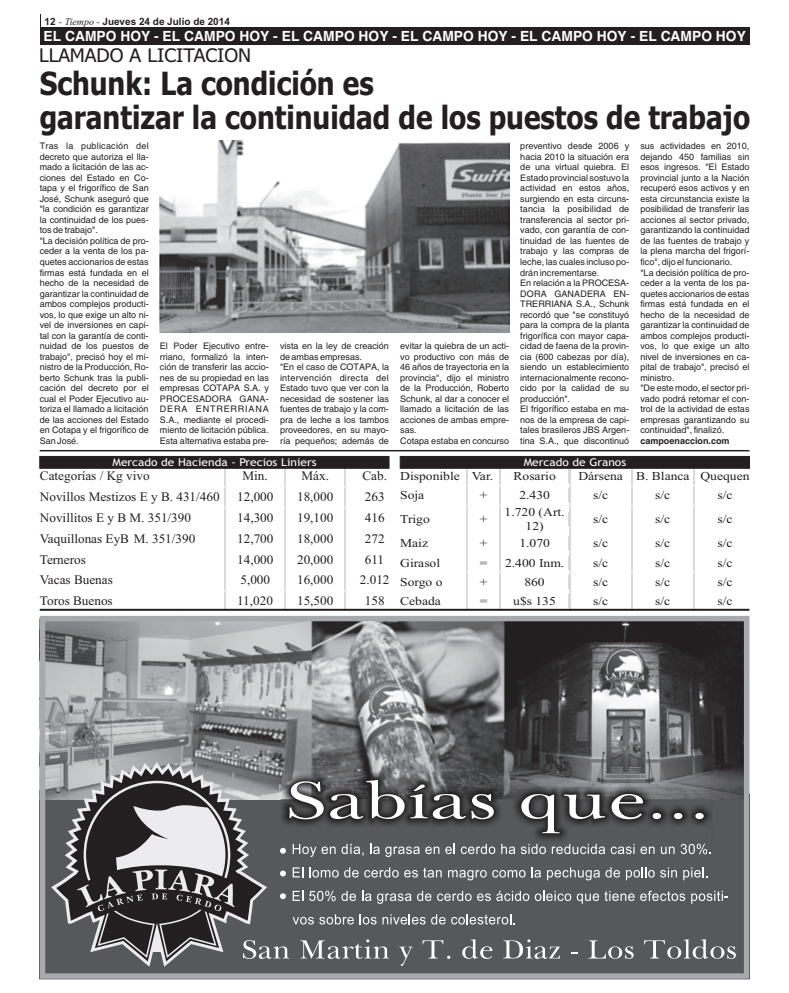
<style>
.page{position:relative;width:789px;height:993px;background:#fff}
.page>*{position:absolute;margin:0;border:0;box-sizing:border-box;transform-origin:0 0}
.t1{font:700 32px/34.8px "Tahoma";color:#231f20;scale:.87 1}
.t2{font:18.7px "Tahoma";color:#231f20;scale:1.04 1}
.t3{font:700 14px "Helvetica";color:#fff}
.t4{font:13px "Times New Roman";color:#231f20}
.t5{font:12.1px/13.9px "Times New Roman";color:#231f20;text-align:center;scale:1.13 1}
.t6{font:10.8px "Trebuchet MS";color:#fff;scale:1.11 1}
.t7{font:700 10px "Arial";color:#231f20}
.t8{font:9px/10.5px "Helvetica";color:#231f20}
.t9{font:700 9px "Helvetica";color:#231f20}
.s1{font-family:"Times New Roman";font-weight:400;font-style:italic}
</style>
<div class="page">
<svg style="left:225px;top:468px;width:1px;height:140px"></svg>
<svg style="left:284px;top:468px;width:2px;height:140px"></svg>
<svg style="left:344px;top:468px;width:2px;height:140px"></svg>
<svg style="left:466px;top:468px;width:1px;height:140px"></svg>
<svg style="left:499px;top:468px;width:1px;height:140px"></svg>
<svg style="left:568px;top:468px;width:2px;height:140px"></svg>
<svg style="left:692px;top:468px;width:2px;height:140px"></svg>
<div style="left:40px;top:28px;width:709px;height:17px;background:#231f20"></div>
<svg style="left:40px;top:14px;width:1px;height:14px"></svg>
<hr style="left:40px;top:608px;width:709px;height:2px;background:#231f20">
<div style="left:400px;top:456px;width:349px;height:12px;background:#231f20"></div>
<div style="left:40px;top:456px;width:349px;height:12px;background:#231f20"></div>
<svg style="left:40px;top:615px;width:709px;height:363px;background:#727274"></svg>
<hr style="left:40px;top:450px;width:709px;height:1px;background:#231f20">
<img style="left:160px;top:141px;width:349px;height:191px">
<p class="t7" style="left:45px;top:18px;width:187px">12 <span class="s1">- Tiempo -</span> Jueves 24 de Julio de 2014</p>
<h3 class="t3" style="left:43px;top:31px;width:703px">EL CAMPO HOY - EL CAMPO HOY - EL CAMPO HOY - EL CAMPO HOY - EL CAMPO HOY - EL CAMPO HOY</h3>
<h2 class="t2" style="left:39px;top:48px;width:205px">LLAMADO A LICITACION</h2>
<h1 class="t1" style="left:40px;top:68px;width:817px">Schunk: La condición es<br>garantizar la continuidad de los puestos de trabajo</h1>
<p class="t8" style="left:40px;top:142px;width:110px">Tras la publicación del decreto que autoriza el lla&shy;mado a licitación de las ac&shy;ciones del Estado en Co&shy;tapa y el frigorífico de San<br>José, Schunk aseguró que "la condición es garantizar la continuidad de los pues&shy;tos de trabajo".<br>"La decisión política de pro&shy;ceder a la venta de los pa&shy;quetes accionarios de estas firmas está fundada en el hecho de la necesidad de garantizar la continuidad de ambos complejos producti&shy;vos, lo que exige un alto ni&shy;vel de inversiones en capi&shy;tal con la garantía de conti&shy;nuidad de los puestos de trabajo", precisó hoy el mi&shy;nistro de la Producción, Ro&shy;berto Schunk tras la publi&shy;cación del decreto por el cual el Poder Ejecutivo au&shy;toriza el llamado a licitación de las acciones del Estado en Cotapa y el frigorífico de<br>San José.</p>
<p class="t8" style="left:520px;top:142px;width:110px">preventivo desde 2006 y hacia 2010 la situación era de una virtual quiebra. El<br>Estado provincial sostuvo la actividad en estos años, surgiendo en esta circuns&shy;tancia la posibilidad de transferencia al sector pri&shy;vado, con garantía de con&shy;tinuidad de las fuentes de trabajo y las compras de leche, las cuales incluso po&shy;drán incrementarse.<br>En relación a la PROCESA-<br>DORA GANADERA EN-<br>TRERRIANA S.A., Schunk recordó que "se constituyó para la compra de la planta frigorífica con mayor capa&shy;cidad de faena de la provin&shy;cia (600 cabezas por día), siendo un establecimiento internacionalmente recono&shy;cido por la calidad de su producción".<br>El frigorífico estaba en ma&shy;nos de la empresa de capi&shy;tales brasileros JBS Argen&shy;tina S.A., que discontinuó</p>
<p class="t8" style="left:640px;top:142px;width:110px">sus actividades en 2010, dejando 450 familias sin esos ingresos. "El Estado provincial junto a la Nación recuperó esos activos y en esta circunstancia existe la posibilidad de transferir las acciones al sector privado, garantizando la continuidad de las fuentes de trabajo y la plena marcha del frigorí&shy;fico", dijo el funcionario.<br>"La decisión política de pro&shy;ceder a la venta de los pa&shy;quetes accionarios de estas firmas está fundada en el hecho de la necesidad de garantizar la continuidad de ambos complejos producti&shy;vos, lo que exige un alto nivel de inversiones en ca&shy;pital de trabajo", precisó el ministro.<br>"De este modo, el sector pri&shy;vado podrá retomar el con&shy;trol de la actividad de estas empresas garantizando su continuidad", finalizó.</p>
<p class="t8" style="left:160px;top:341px;width:110px;text-align:justify">El Poder Ejecutivo entre&shy;rriano, formalizó la inten&shy;ción de transferir las accio&shy;nes de su propiedad en las empresas COTAPA S.A. y PROCESADORA GANA-DERA ENTRERRIANA S.A., mediante el procedi&shy;miento de licitación pública.<br>Esta alternativa estaba pre-</p>
<p class="t8" style="left:280px;top:341px;width:110px">vista en la ley de creación de ambas empresas.<br>"En el caso de COTAPA, la intervención directa del<br>Estado tuvo que ver con la necesidad de sostener las fuentes de trabajo y la com&shy;pra de leche a los tambos proveedores, en su mayo&shy;ría pequeños; además de</p>
<p class="t8" style="left:400px;top:341px;width:110px">evitar la quiebra de un acti&shy;vo productivo con más de<br>46 años de trayectoria en la provincia", dijo el ministro de la Producción, Roberto<br>Schunk, al dar a conocer el llamado a licitación de las acciones de ambas empre&shy;sas.<br>Cotapa estaba en concurso</p>
<p class="t9" style="left:640px;top:437px;width:91px">campoenaccion.com</p>
<p class="t6" style="left:112px;top:458px;width:185px">Mercado de Hacienda - Precios Liniers</p>
<p class="t6" style="left:523px;top:458px;width:94px">Mercado de Granos</p>
<h3 class="t4" style="left:40px;top:471px;width:111px">Categorías / Kg vivo</h3>
<h3 class="t4" style="left:242px;top:471px;width:27px">Min.</h3>
<h3 class="t4" style="left:301px;top:471px;width:29px">Máx.</h3>
<h3 class="t4" style="left:362px;top:471px;width:26px">Cab.</h3>
<h3 class="t4" style="left:40px;top:492px;width:181px">Novillos Mestizos E y B. 431/460</h3>
<h3 class="t4" style="left:237px;top:492px;width:38px">12,000</h3>
<h3 class="t4" style="left:297px;top:492px;width:38px">18,000</h3>
<h3 class="t4" style="left:364px;top:492px;width:21px">263</h3>
<h3 class="t4" style="left:40px;top:513px;width:153px">Novillitos E y B M. 351/390</h3>
<h3 class="t4" style="left:237px;top:513px;width:38px">14,300</h3>
<h3 class="t4" style="left:297px;top:513px;width:38px">19,100</h3>
<h3 class="t4" style="left:364px;top:513px;width:21px">416</h3>
<h3 class="t4" style="left:40px;top:533px;width:157px">Vaquillonas EyB M. 351/390</h3>
<h3 class="t4" style="left:237px;top:533px;width:38px">12,700</h3>
<h3 class="t4" style="left:297px;top:533px;width:38px">18,000</h3>
<h3 class="t4" style="left:364px;top:533px;width:21px">272</h3>
<h3 class="t4" style="left:40px;top:554px;width:47px">Terneros</h3>
<h3 class="t4" style="left:237px;top:554px;width:38px">14,000</h3>
<h3 class="t4" style="left:297px;top:554px;width:38px">20,000</h3>
<h3 class="t4" style="left:364px;top:554px;width:21px">611</h3>
<h3 class="t4" style="left:40px;top:575px;width:74px">Vacas Buenas</h3>
<h3 class="t4" style="left:240px;top:575px;width:31px">5,000</h3>
<h3 class="t4" style="left:297px;top:575px;width:38px">16,000</h3>
<h3 class="t4" style="left:359px;top:575px;width:31px">2.012</h3>
<h3 class="t4" style="left:40px;top:596px;width:74px">Toros Buenos</h3>
<h3 class="t4" style="left:237px;top:596px;width:37px">11,020</h3>
<h3 class="t4" style="left:297px;top:596px;width:38px">15,500</h3>
<h3 class="t4" style="left:364px;top:596px;width:21px">158</h3>
<h3 class="t5" style="left:400px;top:470px;width:84px">Disponible Var.</h3>
<h3 class="t5" style="left:513px;top:470px;width:39px">Rosario</h3>
<h3 class="t5" style="left:578px;top:470px;width:153px">Dársena B. Blanca Quequen</h3>
<h3 class="t5" style="left:400px;top:489px;width:23px">Soja</h3>
<h3 class="t5" style="left:479px;top:489px;width:8px">+</h3>
<h3 class="t5" style="left:519px;top:489px;width:29px">2.430</h3>
<h3 class="t5" style="left:592px;top:489px;width:15px">s/c</h3>
<h3 class="t5" style="left:654px;top:489px;width:15px">s/c</h3>
<h3 class="t5" style="left:717px;top:489px;width:15px">s/c</h3>
<h3 class="t5" style="left:400px;top:513px;width:28px">Trigo</h3>
<h3 class="t5" style="left:479px;top:513px;width:8px">+</h3>
<h3 class="t5" style="left:504px;top:506px;width:55px">1.720 (Art.<br>12)</h3>
<h3 class="t5" style="left:592px;top:513px;width:15px">s/c</h3>
<h3 class="t5" style="left:654px;top:513px;width:15px">s/c</h3>
<h3 class="t5" style="left:717px;top:513px;width:15px">s/c</h3>
<h3 class="t5" style="left:400px;top:537px;width:26px">Maiz</h3>
<h3 class="t5" style="left:479px;top:537px;width:8px">+</h3>
<h3 class="t5" style="left:519px;top:537px;width:29px">1.070</h3>
<h3 class="t5" style="left:592px;top:537px;width:15px">s/c</h3>
<h3 class="t5" style="left:654px;top:537px;width:15px">s/c</h3>
<h3 class="t5" style="left:717px;top:537px;width:15px">s/c</h3>
<h3 class="t5" style="left:400px;top:556px;width:37px">Girasol</h3>
<h3 class="t5" style="left:479px;top:556px;width:8px">=</h3>
<h3 class="t5" style="left:504px;top:556px;width:54px">2.400 Inm.</h3>
<h3 class="t5" style="left:592px;top:556px;width:15px">s/c</h3>
<h3 class="t5" style="left:654px;top:556px;width:15px">s/c</h3>
<h3 class="t5" style="left:717px;top:556px;width:15px">s/c</h3>
<h3 class="t5" style="left:400px;top:576px;width:39px">Sorgo o</h3>
<h3 class="t5" style="left:479px;top:576px;width:8px">+</h3>
<h3 class="t5" style="left:524px;top:576px;width:20px">860</h3>
<h3 class="t5" style="left:592px;top:576px;width:15px">s/c</h3>
<h3 class="t5" style="left:654px;top:576px;width:15px">s/c</h3>
<h3 class="t5" style="left:717px;top:576px;width:15px">s/c</h3>
<h3 class="t5" style="left:400px;top:595px;width:38px">Cebada</h3>
<h3 class="t5" style="left:479px;top:595px;width:8px">=</h3>
<h3 class="t5" style="left:513px;top:595px;width:39px">u$s 135</h3>
<h3 class="t5" style="left:592px;top:595px;width:15px">s/c</h3>
<h3 class="t5" style="left:654px;top:595px;width:15px">s/c</h3>
<h3 class="t5" style="left:717px;top:595px;width:15px">s/c</h3>
</div>
